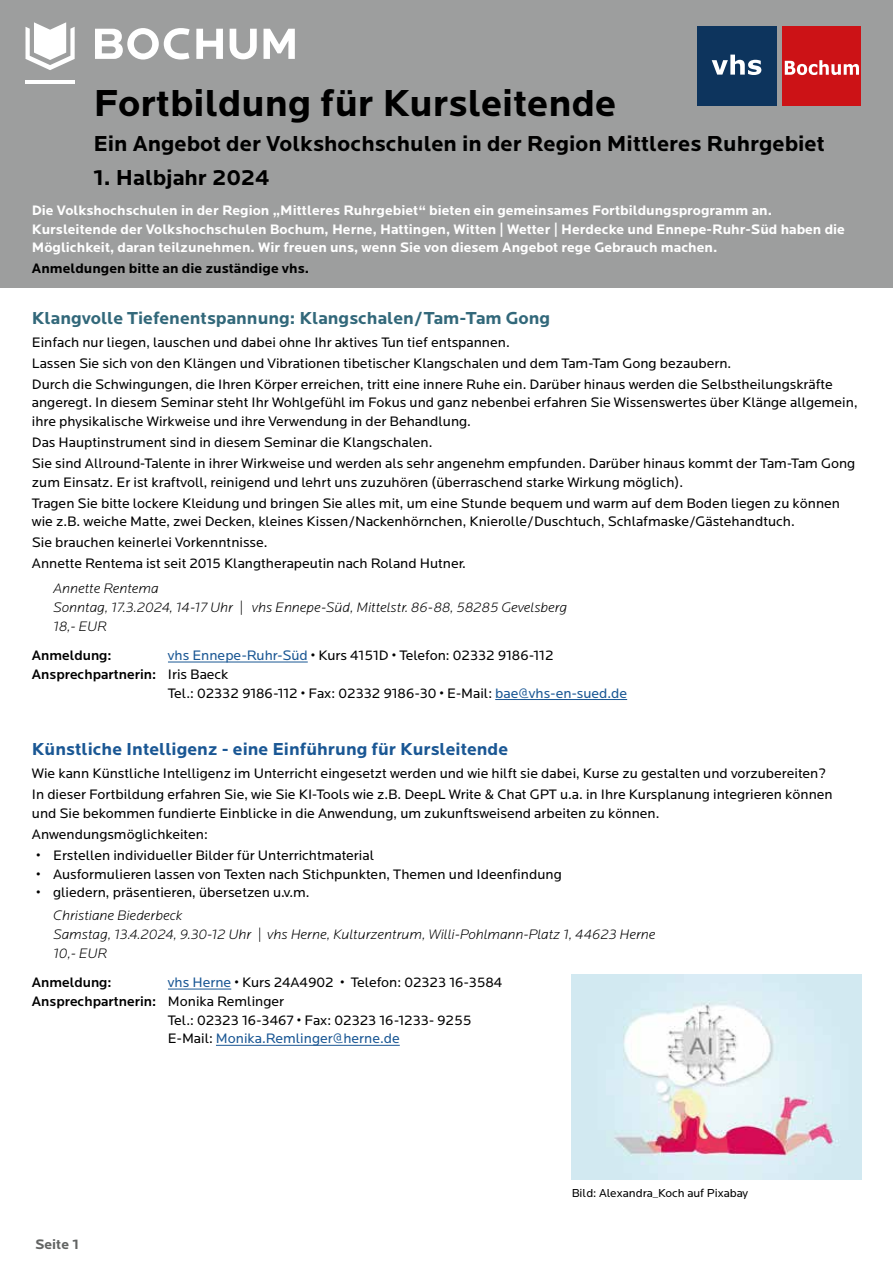
<style>
.page{position:relative;width:893px;height:1263px;background:#fff}
.page>*{position:absolute;margin:0;border:0;box-sizing:border-box;transform-origin:0 0}
.t1{font:700 39px "Locator";color:#000}
.t2{font:700 22.5px "Locator";color:#000}
.t3{font:700 18px "Locator";color:#32687a}
.t4{font:700 18px "Locator";color:#1a5794}
.t5{font:14.25px/20.9px "Locator";color:#000}
.t6{font:700 14.25px/18.8px "Locator";color:#fff}
.t7{font:italic 300 14.25px/18.8px "Locator";color:#000}
.t8{font:500 14.25px "Locator";color:#000}
.t9{font:700 14.25px "Locator";color:#000}
.t10{font:14.25px "Locator";color:#1a5794}
.t11{font:700 14.25px "Locator";color:#626463}
.t12{font:12px "Locator";color:#000}
.s1{color:#1a5794}
.s2{font-weight:400}
.s3{color:#000}
</style>
<div class="page">
<div style="left:0;top:0;width:893px;height:288px;background:#9d9e9e"></div>
<div style="left:782px;top:26px;width:79px;height:80px;background:#cc1216"></div>
<svg style="left:785px;top:60px;width:74px;height:15px"></svg>
<div style="left:697px;top:26px;width:80px;height:80px;background:#0d345d"></div>
<svg style="left:712px;top:55px;width:49px;height:20px"></svg>
<svg style="left:95px;top:28px;width:200px;height:32px"></svg>
<hr style="left:26px;top:80px;width:49px;height:4px;background:#fff">
<svg style="left:26px;top:22px;width:49px;height:48px"></svg>
<hr style="left:168px;top:662px;width:140px;height:1px;background:#1a5794">
<hr style="left:495px;top:699px;width:132px;height:1px;background:#1a5794">
<hr style="left:168px;top:989px;width:63px;height:1px;background:#1a5794">
<hr style="left:216px;top:1045px;width:184px;height:1px;background:#1a5794">
<img style="left:572px;top:974px;width:289px;height:205px">
<h1 class="t1" style="left:94px;top:81px;width:524px">Fortbildung für Kursleitende</h1>
<h2 class="t2" style="left:94px;top:130px;width:733px">Ein Angebot der Volkshochschulen in der Region Mittleres Ruhrgebiet</h2>
<h2 class="t2" style="left:94px;top:165px;width:178px">1. Halbjahr 2024</h2>
<p class="t6" style="left:32px;top:201px;width:815px">Die Volkshochschulen in der Region „Mittleres Ruhrgebiet“ bieten ein gemeinsames Fortbildungsprogramm an.<br>Kursleitende der Volkshochschulen Bochum, Herne, Hattingen, Witten | Wetter | Herdecke und Ennepe-Ruhr-Süd haben die<br>Möglichkeit, daran teilzunehmen. Wir freuen uns, wenn Sie von diesem Angebot rege Gebrauch machen.</p>
<p class="t9" style="left:32px;top:260px;width:279px">Anmeldungen bitte an die zuständige vhs.</p>
<p class="t3" style="left:32px;top:308px;width:520px">Klangvolle Tiefenentspannung: Klangschalen/Tam-Tam Gong</p>
<p class="t5" style="left:32px;top:332px;width:802px">Einfach nur liegen, lauschen und dabei ohne Ihr aktives Tun tief entspannen.<br>Lassen Sie sich von den Klängen und Vibrationen tibetischer Klangschalen und dem Tam-Tam Gong bezaubern.<br>Durch die Schwingungen, die Ihren Körper erreichen, tritt eine innere Ruhe ein. Darüber hinaus werden die Selbstheilungskräfte</p>
<p class="t5" style="left:32px;top:394px;width:827px;line-height:18.8px">angeregt. In diesem Seminar steht Ihr Wohlgefühl im Fokus und ganz nebenbei erfahren Sie Wissenswertes über Klänge allgemein, ihre physikalische Wirkweise und ihre Verwendung in der Behandlung.</p>
<p class="t5" style="left:32px;top:432px;width:825px">Das Hauptinstrument sind in diesem Seminar die Klangschalen.<br>Sie sind Allround-Talente in ihrer Wirkweise und werden als sehr angenehm empfunden. Darüber hinaus kommt der Tam-Tam Gong</p>
<p class="t5" style="left:32px;top:472px;width:810px">zum Einsatz. Er ist kraftvoll, reinigend und lehrt uns zuzuhören (überraschend starke Wirkung möglich).<br>Tragen Sie bitte lockere Kleidung und bringen Sie alles mit, um eine Stunde bequem und warm auf dem Boden liegen zu können</p>
<p class="t5" style="left:32px;top:512px;width:764px">wie z.B. weiche Matte, zwei Decken, kleines Kissen/Nackenhörnchen, Knierolle/Duschtuch, Schlafmaske/Gästehandtuch.<br>Sie brauchen keinerlei Vorkenntnisse.<br>Annette Rentema ist seit 2015 Klangtherapeutin nach Roland Hutner.</p>
<p class="t7" style="left:53px;top:580px;width:516px">Annette Rentema<br>Sonntag, 17.3.2024, 14-17 Uhr | vhs Ennepe-Süd, Mittelstr. 86-88, 58285 Gevelsberg<br>18,- EUR</p>
<p class="t8" style="left:32px;top:647px;width:81px">Anmeldung:</p>
<p class="t5" style="left:168px;top:645px;width:387px"><span class="s1">vhs Ennepe-Ruhr-Süd</span> • Kurs 4151D • Telefon: 02332 9186-112</p>
<p class="t8" style="left:32px;top:666px;width:198px">Ansprechpartnerin: <span class="s2">Iris Baeck</span></p>
<p class="t5" style="left:168px;top:683px;width:461px">Tel.: 02332 9186-112 • Fax: 02332 9186-30 • E-Mail: <span class="s1">bae@vhs-en-sued.de</span></p>
<p class="t4" style="left:32px;top:739px;width:478px">Künstliche Intelligenz - eine Einführung für Kursleitende</p>
<p class="t5" style="left:32px;top:764px;width:802px">Wie kann Künstliche Intelligenz im Unterricht eingesetzt werden und wie hilft sie dabei, Kurse zu gestalten und vorzubereiten?<br>In dieser Fortbildung erfahren Sie, wie Sie KI-Tools wie z.B. DeepL Write &amp; Chat GPT u.a. in Ihre Kursplanung integrieren können</p>
<p class="t5" style="left:32px;top:803px;width:629px">und Sie bekommen fundierte Einblicke in die Anwendung, um zukunftsweisend arbeiten zu können.<br>Anwendungsmöglichkeiten:</p>
<p class="t5" style="left:36px;top:845px;width:339px">• Erstellen individueller Bilder für Unterrichtmaterial</p>
<p class="t5" style="left:36px;top:864px;width:527px">• Ausformulieren lassen von Texten nach Stichpunkten, Themen und Ideenfindung</p>
<p class="t5" style="left:36px;top:882px;width:275px">• gliedern, präsentieren, übersetzen u.v.m.</p>
<p class="t7" style="left:53px;top:907px;width:604px">Christiane Biederbeck<br>Samstag, 13.4.2024, 9.30-12 Uhr | vhs Herne, Kulturzentrum, Willi-Pohlmann-Platz 1, 44623 Herne<br>10,- EUR</p>
<p class="t8" style="left:32px;top:974px;width:81px">Anmeldung:</p>
<p class="t5" style="left:168px;top:972px;width:336px"><span class="s1">vhs Herne</span> • Kurs 24A4902 • Telefon: 02323 16-3584</p>
<p class="t8" style="left:32px;top:993px;width:254px">Ansprechpartnerin: <span class="s2">Monika Remlinger</span></p>
<p class="t5" style="left:168px;top:1010px;width:305px">Tel.: 02323 16-3467 • Fax: 02323 16-1233- 9255</p>
<p class="t10" style="left:168px;top:1031px;width:233px"><span class="s3">E-Mail:</span> Monika.Remlinger@herne.de</p>
<p class="t11" style="left:35px;top:1235px;width:45px">Seite 1</p>
<p class="t12" style="left:572px;top:1186px;width:178px">Bild: Alexandra_Koch auf Pixabay</p>
</div>
